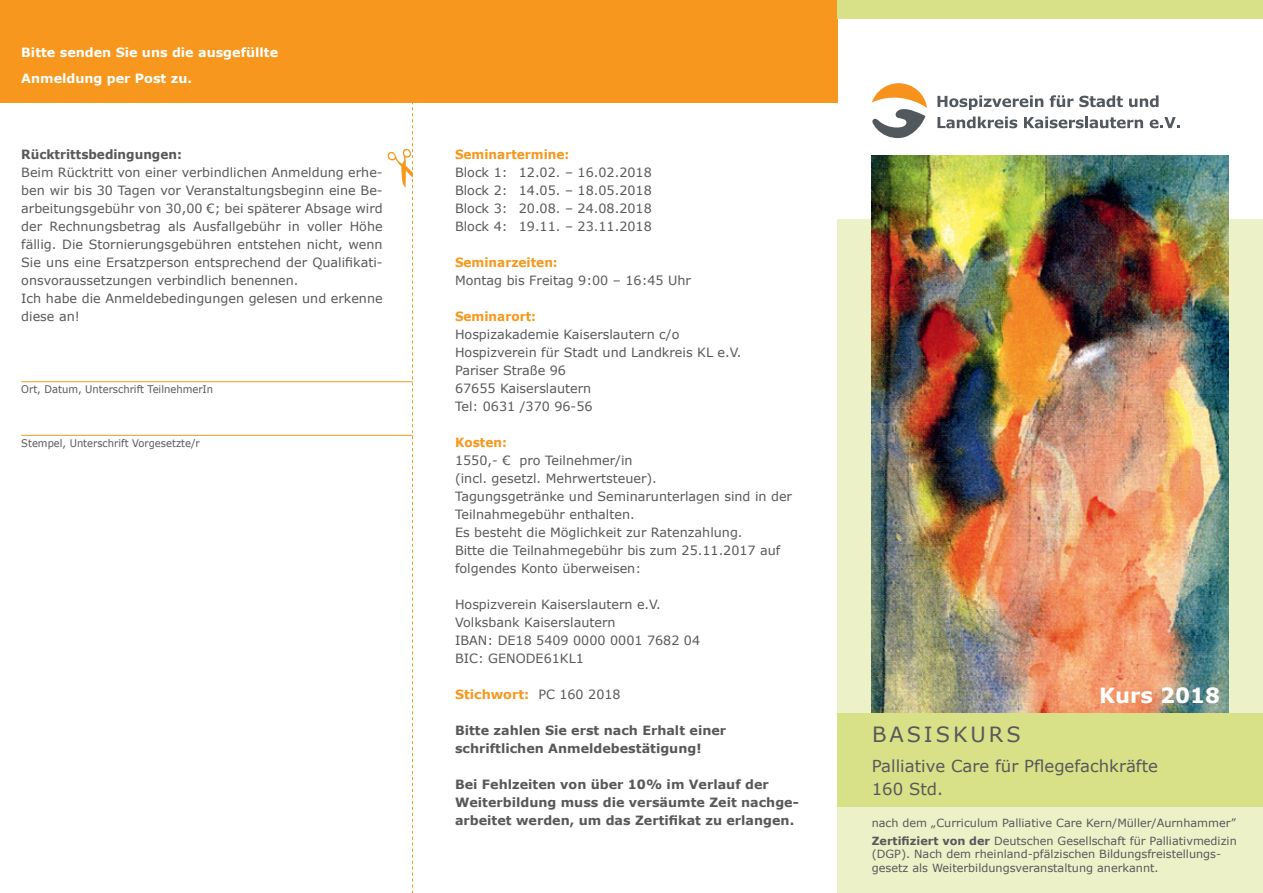
<style>
.page{position:relative;width:1263px;height:893px;background:#fff}
.page>*{position:absolute;margin:0;border:0;box-sizing:border-box;transform-origin:0 0}
.t1{font:21px "Verdana";letter-spacing:.14em;color:#57585a}
.t2{font:700 21px "Verdana";color:#fff}
.t3{font:16.5px/23.2px "Verdana";color:#57585a}
.t4{font:12.75px/18px "Verdana";color:#57585a}
.t5{font:700 12.75px/18px "Verdana";color:#57585a}
.t6{font:700 12.75px/26.2px "Verdana";color:#fff}
.t7{font:700 12.75px "Verdana";color:#f7971d;scale:.95 1}
.t8{font:700 12.75px "Verdana";color:#57585a;scale:.95 1}
.t9{font:700 12.75px "Verdana";color:#f7971d}
.t10{font:11.25px/17.7px "Verdana";color:#57585a}
.t11{font:10.5px "Verdana";color:#57585a;scale:.95 1}
.s1{font-weight:400;color:#57585a}
.s2{font-weight:700}
</style>
<div class="page">
<div style="left:0;top:0;width:838px;height:102px;background:#f7971d"></div>
<svg style="left:388px;top:102px;width:25px;height:791px"></svg>
<hr style="left:21px;top:381px;width:391px;height:1px;background:#f7971d">
<hr style="left:21px;top:435px;width:391px;height:1px;background:#f7971d">
<div style="left:838px;top:219px;width:425px;height:674px;background:#ecf1c8"></div>
<img style="left:872px;top:155px;width:357px;height:558px">
<svg style="left:872px;top:83px;width:55px;height:55px"></svg>
<svg style="left:937px;top:95px;width:106px;height:15px"></svg>
<svg style="left:1050px;top:95px;width:23px;height:12px"></svg>
<svg style="left:1079px;top:95px;width:44px;height:12px"></svg>
<svg style="left:1129px;top:95px;width:29px;height:12px"></svg>
<svg style="left:937px;top:117px;width:80px;height:11px"></svg>
<svg style="left:1024px;top:117px;width:119px;height:11px"></svg>
<svg style="left:1150px;top:117px;width:30px;height:11px"></svg>
<div style="left:838px;top:0;width:425px;height:18px;background:#d8e188"></div>
<div style="left:838px;top:713px;width:425px;height:94px;background:#d8e188"></div>
<p class="t6" style="left:21px;top:39px;width:258px">Bitte senden Sie uns die ausgefüllte<br>Anmeldung per Post zu.</p>
<p class="t8" style="left:21px;top:145px;width:171px">Rücktrittsbedingungen:</p>
<p class="t4" style="left:21px;top:163px;width:363px">Beim Rücktritt von einer verbindlichen Anmeldung erhe&shy;ben wir bis 30 Tagen vor Veranstaltungsbeginn eine Be&shy;arbeitungsgebühr von 30,00 €; bei späterer Absage wird der Rechnungsbetrag als Ausfallgebühr in voller Höhe fällig. Die Stornierungsgebühren entstehen nicht, wenn Sie uns eine Ersatzperson entsprechend der Qualifikati&shy;onsvoraussetzungen verbindlich benennen.<br>Ich habe die Anmeldebedingungen gelesen und erkenne diese an!</p>
<p class="t11" style="left:21px;top:382px;width:203px">Ort, Datum, Unterschrift TeilnehmerIn</p>
<p class="t11" style="left:21px;top:436px;width:190px">Stempel, Unterschrift Vorgesetzte/r</p>
<p class="t7" style="left:455px;top:145px;width:122px">Seminartermine:</p>
<p class="t4" style="left:455px;top:163px;width:198px;text-align:justify">Block 1: 12.02. – 16.02.2018<br>Block 2: 14.05. – 18.05.2018<br>Block 3: 20.08. – 24.08.2018<br>Block 4: 19.11. – 23.11.2018</p>
<p class="t7" style="left:455px;top:253px;width:110px">Seminarzeiten:</p>
<p class="t4" style="left:455px;top:271px;width:237px">Montag bis Freitag 9:00 – 16:45 Uhr</p>
<p class="t7" style="left:455px;top:307px;width:87px">Seminarort:</p>
<p class="t4" style="left:455px;top:325px;width:288px">Hospizakademie Kaiserslautern c/o<br>Hospizverein für Stadt und Landkreis KL e.V.<br>Pariser Straße 96<br>67655 Kaiserslautern<br>Tel: 0631 /370 96-56</p>
<p class="t7" style="left:455px;top:433px;width:56px">Kosten:</p>
<p class="t4" style="left:455px;top:451px;width:339px">1550,- € pro Teilnehmer/in<br>(incl. gesetzl. Mehrwertsteuer).<br>Tagungsgetränke und Seminarunterlagen sind in der Teilnahmegebühr enthalten.<br>Es besteht die Möglichkeit zur Ratenzahlung.<br>Bitte die Teilnahmegebühr bis zum 25.11.2017 auf folgendes Konto überweisen:</p>
<p class="t4" style="left:455px;top:595px;width:247px">Hospizverein Kaiserslautern e.V.<br>Volksbank Kaiserslautern<br>IBAN: DE18 5409 0000 0001 7682 04<br>BIC: GENODE61KL1</p>
<p class="t9" style="left:455px;top:685px;width:167px">Stichwort: <span class="s1">PC 160 2018</span></p>
<p class="t5" style="left:455px;top:721px;width:273px">Bitte zahlen Sie erst nach Erhalt einer schriftlichen Anmeldebestätigung!</p>
<p class="t5" style="left:455px;top:775px;width:345px">Bei Fehlzeiten von über 10% im Verlauf der<br>Weiterbildung muss die versäumte Zeit nachge&shy;arbeitet werden, um das Zertifikat zu erlangen.</p>
<h1 class="t2" style="left:1099px;top:680px;width:122px">Kurs 2018</h1>
<h1 class="t1" style="left:872px;top:720px;width:150px">BASISKURS</h1>
<p class="t3" style="left:872px;top:754px;width:288px">Palliative Care für Pflegefachkräfte<br>160 Std.</p>
<p class="t10" style="left:872px;top:814px;width:367px">nach dem „Curriculum Palliative Care Kern/Müller/Aurnhammer”<br><span class="s2">Zertifiziert von der</span> Deutschen Gesellschaft für Palliativmedizin</p>
<p class="t10" style="left:872px;top:847px;width:351px;line-height:13.5px">(DGP). Nach dem rheinland-pfälzischen Bildungsfreistellungs&shy;gesetz als Weiterbildungsveranstaltung anerkannt.</p>
</div>
